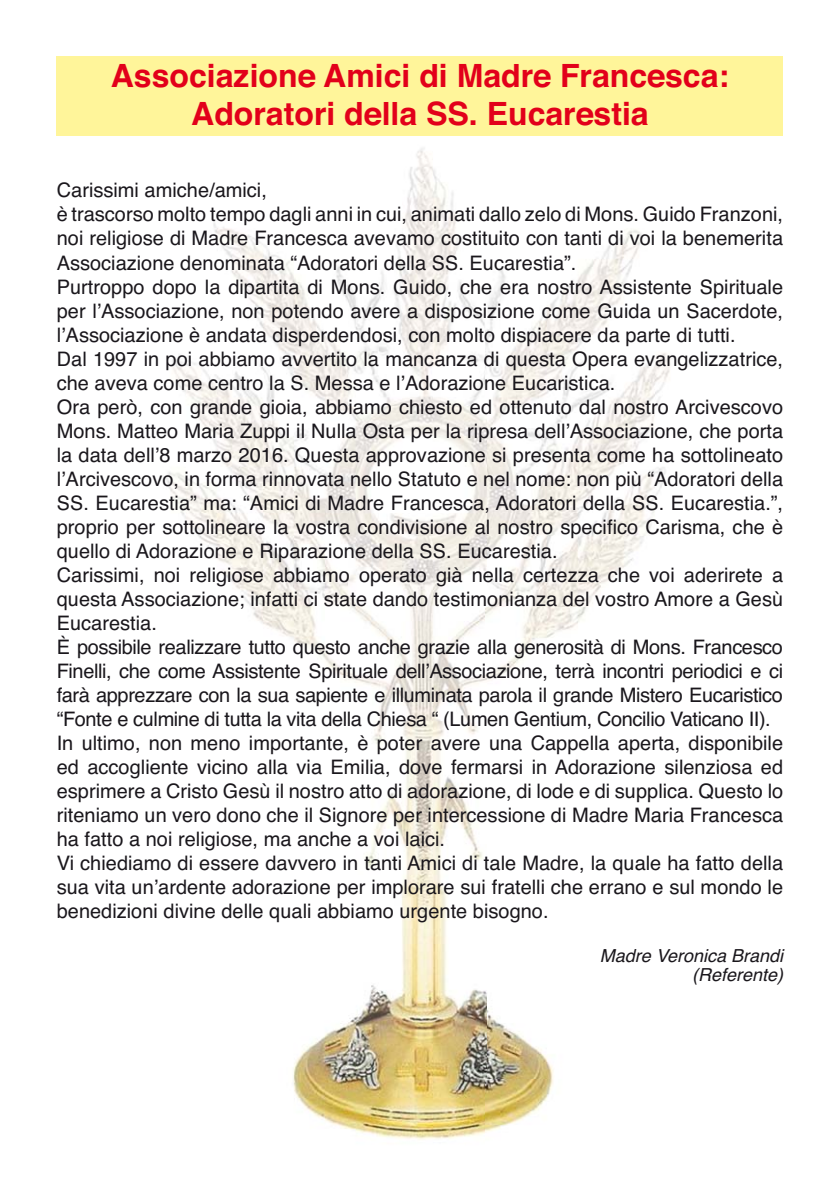
<style>
.page{position:relative;width:840px;height:1191px;background:#fff}
.page>*{position:absolute;margin:0;border:0;box-sizing:border-box;transform-origin:0 0}
.t1{font:700 32px/38.4px "Helvetica";color:#e2001a;text-align:center}
.t2{font:20px/24px "Helvetica";color:#1a171c}
.t3{font:italic 18px/19.8px "Helvetica";color:#1a171c;text-align:right}
</style>
<div class="page">
<img style="left:166px;top:148px;width:505px;height:992px">
<div style="left:57px;top:57px;width:725px;height:79px;background:#fff59a"></div>
<h1 class="t1" style="left:111px;top:60px;width:619px">Associazione Amici di Madre Francesca:<br>Adoratori della SS. Eucarestia</h1>
<p class="t2" style="left:57px;top:180px;width:727px">Carissimi amiche/amici,<br>è trascorso molto tempo dagli anni in cui, animati dallo zelo di Mons. Guido Franzoni, noi religiose di Madre Francesca avevamo costituito con tanti di voi la benemerita Associazione denominata “Adoratori della SS. Eucarestia”.<br>Purtroppo dopo la dipartita di Mons. Guido, che era nostro Assistente Spirituale per l’Associazione, non potendo avere a disposizione come Guida un Sacerdote, l’Associazione è andata disperdendosi, con molto dispiacere da parte di tutti.<br>Dal 1997 in poi abbiamo avvertito la mancanza di questa Opera evangelizzatrice, che aveva come centro la S. Messa e l’Adorazione Eucaristica.<br>Ora però, con grande gioia, abbiamo chiesto ed ottenuto dal nostro Arcivescovo Mons. Matteo Maria Zuppi il Nulla Osta per la ripresa dell’Associazione, che porta la data dell’8 marzo 2016. Questa approvazione si presenta come ha sottolineato l’Arcivescovo, in forma rinnovata nello Statuto e nel nome: non più “Adoratori della SS. Eucarestia” ma: “Amici di Madre Francesca, Adoratori della SS. Eucarestia.”, proprio per sottolineare la vostra condivisione al nostro specifico Carisma, che è quello di Adorazione e Riparazione della SS. Eucarestia.<br>Carissimi, noi religiose abbiamo operato già nella certezza che voi aderirete a questa Associazione; infatti ci state dando testimonianza del vostro Amore a Gesù Eucarestia.<br>È possibile realizzare tutto questo anche grazie alla generosità di Mons. Francesco Finelli, che come Assistente Spirituale dell’Associazione, terrà incontri periodici e ci farà apprezzare con la sua sapiente e illuminata parola il grande Mistero Eucaristico “Fonte e culmine di tutta la vita della Chiesa “ (Lumen Gentium, Concilio Vaticano II).<br>In ultimo, non meno importante, è poter avere una Cappella aperta, disponibile ed accogliente vicino alla via Emilia, dove fermarsi in Adorazione silenziosa ed esprimere a Cristo Gesù il nostro atto di adorazione, di lode e di supplica. Questo lo riteniamo un vero dono che il Signore per intercessione di Madre Maria Francesca ha fatto a noi religiose, ma anche a voi laici.<br>Vi chiediamo di essere davvero in tanti Amici di tale Madre, la quale ha fatto della sua vita un’ardente adorazione per implorare sui fratelli che errano e sul mondo le benedizioni divine delle quali abbiamo urgente bisogno.</p>
<p class="t3" style="left:599px;top:947px;width:185px">Madre Veronica Brandi (Referente)</p>
</div>
